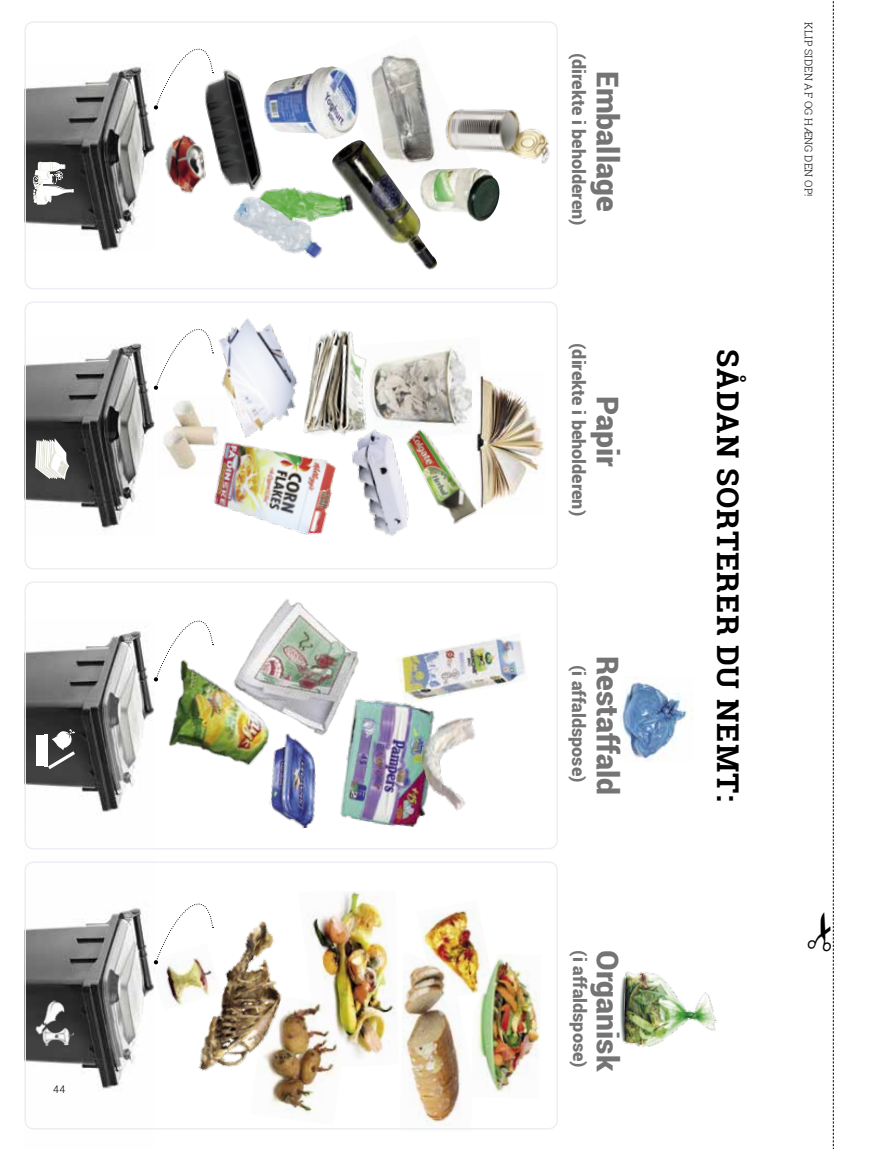
<style>
.page{position:relative;width:893px;height:1149px;background:#fff}
.page>*{position:absolute;margin:0;border:0;box-sizing:border-box;transform-origin:0 0}
.t1{font:900 30px "Roboto";color:#747474}
.t2{font:700 30px "Roboto Slab";letter-spacing:.04em;color:#000}
.t3{font:900 18px "Roboto";color:#747474}
.t4{font:300 10.5px "Roboto Slab";color:#000}
.t5{font:300 10.5px "Roboto";color:#000}
</style>
<div class="page">
<img style="left:310px;top:891px;width:86px;height:167px">
<img style="left:422px;top:910px;width:60px;height:43px">
<img style="left:472px;top:953px;width:68px;height:139px">
<img style="left:154px;top:964px;width:30px;height:42px">
<img style="left:400px;top:952px;width:72px;height:178px">
<img style="left:269px;top:994px;width:75px;height:120px">
<img style="left:184px;top:921px;width:115px;height:175px">
<img style="left:27px;top:845px;width:127px;height:285px">
<img style="left:32px;top:999px;width:42px;height:46px">
<img style="left:27px;top:626px;width:118px;height:186px">
<hr style="left:44px;top:733px;width:3px;height:33px;background:#fff">
<div style="left:36px;top:734px;width:7px;height:31px;background:#fff"></div>
<svg style="left:48px;top:729px;width:28px;height:40px"></svg>
<img style="left:27px;top:343px;width:127px;height:188px">
<svg style="left:35px;top:438px;width:34px;height:41px"></svg>
<img style="left:27px;top:66px;width:127px;height:185px">
<svg style="left:32px;top:162px;width:42px;height:42px"></svg>
<div style="left:24px;top:861px;width:534px;height:268px;border:2px solid #eceef2;border-radius:9px"></div>
<div style="left:24px;top:21px;width:534px;height:268px;border:2px solid #eceef2;border-radius:9px"></div>
<div style="left:24px;top:581px;width:534px;height:268px;border:2px solid #eceef2;border-radius:9px"></div>
<div style="left:24px;top:301px;width:534px;height:268px;border:2px solid #eceef2;border-radius:9px"></div>
<img style="left:620px;top:682px;width:73px;height:78px">
<img style="left:279px;top:763px;width:37px;height:65px">
<img style="left:201px;top:581px;width:197px;height:182px">
<img style="left:395px;top:633px;width:131px;height:58px">
<img style="left:125px;top:634px;width:182px;height:179px">
<img style="left:326px;top:671px;width:134px;height:178px">
<img style="left:400px;top:697px;width:76px;height:122px">
<img style="left:367px;top:54px;width:67px;height:86px">
<img style="left:212px;top:187px;width:122px;height:102px">
<img style="left:445px;top:90px;width:112px;height:77px">
<img style="left:151px;top:114px;width:74px;height:95px">
<img style="left:438px;top:167px;width:62px;height:55px">
<img style="left:183px;top:69px;width:90px;height:133px">
<img style="left:264px;top:66px;width:95px;height:73px">
<img style="left:332px;top:140px;width:106px;height:130px">
<img style="left:620px;top:971px;width:97px;height:76px">
<img style="left:384px;top:347px;width:88px;height:64px">
<img style="left:318px;top:329px;width:66px;height:99px">
<img style="left:337px;top:414px;width:43px;height:117px">
<img style="left:163px;top:400px;width:32px;height:70px">
<img style="left:479px;top:370px;width:65px;height:139px">
<img style="left:380px;top:411px;width:102px;height:125px">
<img style="left:193px;top:301px;width:125px;height:143px">
<img style="left:195px;top:428px;width:156px;height:107px">
<svg style="left:154px;top:599px;width:60px;height:82px"></svg>
<svg style="left:154px;top:307px;width:60px;height:83px"></svg>
<svg style="left:154px;top:48px;width:60px;height:62px"></svg>
<svg style="left:154px;top:903px;width:60px;height:61px"></svg>
<svg style="left:832px;top:1px;width:2px;height:1147px"></svg>
<p class="t5" style="left:53px;top:1081px;width:14px">44</p>
<p class="t3" style="left:591px;top:53px;width:174px;rotate:90deg">(direkte i beholderen)</p>
<h1 class="t1" style="left:629px;top:71px;width:142px;rotate:90deg">Emballage</h1>
<p class="t3" style="left:591px;top:343px;width:174px;rotate:90deg">(direkte i beholderen)</p>
<h1 class="t1" style="left:629px;top:396px;width:72px;rotate:90deg">Papir</h1>
<p class="t3" style="left:591px;top:664px;width:119px;rotate:90deg">(i affaldspose)</p>
<h1 class="t1" style="left:629px;top:655px;width:141px;rotate:90deg">Restaffald</h1>
<p class="t3" style="left:592px;top:949px;width:119px;rotate:90deg">(i affaldspose)</p>
<h1 class="t1" style="left:629px;top:949px;width:123px;rotate:90deg">Organisk</h1>
<p class="t4" style="left:816px;top:22px;width:176px;rotate:90deg">Klipsidenafoghængdenop!</p>
<h1 class="t2" style="left:748px;top:349px;width:453px;rotate:90deg">Sådan sorterer du nemt:</h1>
</div>
